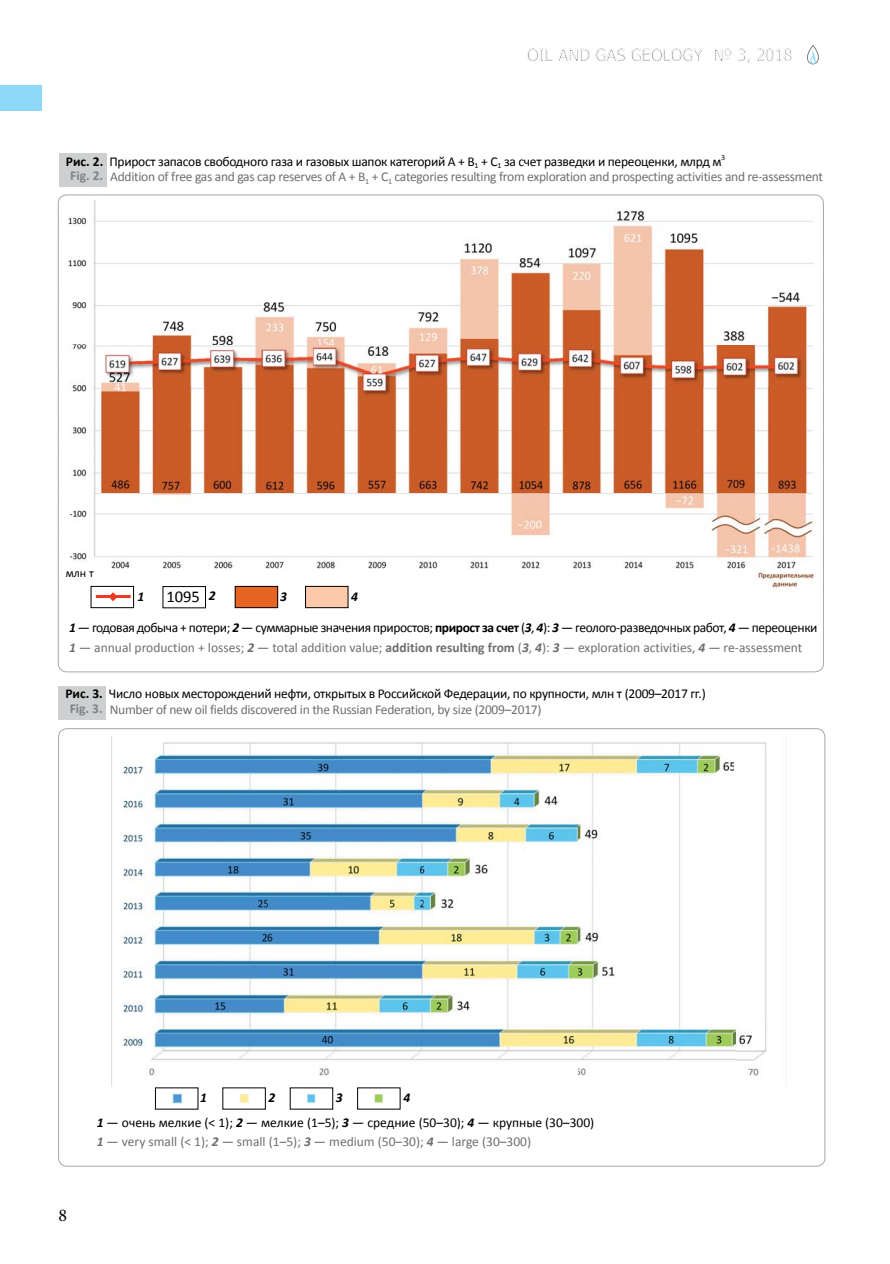
<style>
.page{position:relative;width:890px;height:1264px;background:#fff}
.page>*{position:absolute;margin:0;border:0;box-sizing:border-box;transform-origin:0 0}
.t1{font:18px "Minion Pro";color:#000}
.t2{font:16.5px "Tahoma";color:#808285}
.t3{font:16.5px "Calibri";color:#000}
.t4{font:13.5px/14.1px "Calibri";letter-spacing:-.02em;color:#000}
.t5{font:13.5px "Calibri";letter-spacing:-.02em;color:#6d6e71}
.t6{font:13.5px/24.6px "Calibri";color:#000}
.t7{font:13.5px "Calibri";color:#6d6e71}
.t8{font:italic 700 13.5px "Calibri";color:#000}
.t9{font:12px "Calibri";color:#000}
.s1{font-weight:700}
.s2{font-weight:700;color:#808285}
.s3{font-weight:700;font-style:italic;font-size:13.5px}
.s4{font-weight:700;font-style:italic}
.s5{font-weight:700;font-style:italic;color:#6d6e71}
.s6{color:#6d6e71}
.s7{font-weight:700;color:#6d6e71}
</style>
<div class="page">
<svg style="left:807px;top:45px;width:12px;height:20px"></svg>
<div style="left:0;top:85px;width:41px;height:25px;background:#8ed8f8"></div>
<div style="left:58px;top:686px;width:48px;height:33px;background:#cdcfd0"></div>
<img style="left:122px;top:742px;width:645px;height:334px">
<img style="left:172px;top:1093px;width:10px;height:11px">
<img style="left:240px;top:1094px;width:9px;height:9px">
<img style="left:307px;top:1094px;width:9px;height:9px">
<img style="left:374px;top:1094px;width:9px;height:9px">
<img style="left:58px;top:198px;width:766px;height:394px">
<div style="left:59px;top:153px;width:47px;height:34px;background:#cdcfd0"></div>
<div style="left:211px;top:582px;width:92px;height:29px;background:#fff"></div>
<div style="left:235px;top:586px;width:43px;height:21px;background:#e76524"></div>
<div style="left:235px;top:586px;width:43px;height:21px;border:1px solid #000"></div>
<div style="left:305px;top:586px;width:43px;height:21px;background:#fcc9ab"></div>
<div style="left:305px;top:586px;width:43px;height:21px;border:1px solid #000"></div>
<div style="left:91px;top:586px;width:43px;height:21px;border:1px solid #000"></div>
<div style="left:163px;top:586px;width:43px;height:22px;border:1px solid #000"></div>
<hr style="left:96px;top:595px;width:35px;height:3px;background:#ee3824">
<svg style="left:110px;top:592px;width:7px;height:9px"></svg>
<p class="t2" style="left:527px;top:44px;width:267px">OIL AND GAS GEOLOGY № 3, 2018</p>
<p class="t4" style="left:70px;top:154px;width:656px;text-indent:-4px"><span class="s1">Рис. 2.</span> Прирост запасов свободного газа и газовых шапок категорий А + В<sub>1</sub> + С<sub>1</sub> за счет разведки и переоценки, млрд м<sup>3<br></sup><span class="s2">Fig. 2.</span></p>
<p class="t5" style="left:110px;top:168px;width:714px">Addition of free gas and gas cap reserves of A + B<sub>1</sub> + C<sub>1</sub> categories resulting from exploration and prospecting activities and re-assessment</p>
<p class="t9" style="left:66px;top:565px;width:30px">млн т</p>
<p class="t3" style="left:167px;top:586px;width:51px">1095 <span class="s3">2</span></p>
<p class="t8" style="left:137px;top:587px;width:8px">1</p>
<p class="t8" style="left:280px;top:587px;width:8px">3</p>
<p class="t8" style="left:351px;top:587px;width:8px">4</p>
<p class="t4" style="left:69px;top:618px;width:750px;line-height:19.2px"><span class="s4">1</span> — годовая добыча + потери; <span class="s4">2</span> — суммарные значения приростов; <span class="s1">прирост за счет</span> (<span class="s4">3</span>, <span class="s4">4</span>): <span class="s4">3</span> ― геолого‑разведочных работ, <span class="s4">4</span> — переоценки<br><span class="s5">1</span> <span class="s6">— annual production + losses;</span> <span class="s5">2</span> <span class="s6">— total addition value;</span> <span class="s7">addition resulting from</span> <span class="s6">(</span><span class="s5">3</span><span class="s6">,</span> <span class="s5">4</span><span class="s6">):</span> <span class="s5">3</span> <span class="s6">― exploration activities,</span> <span class="s5">4</span> <span class="s6">— re‑assessment</span></p>
<p class="t4" style="left:70px;top:686px;width:637px;text-indent:-4px"><span class="s1">Рис. 3.</span> Число новых месторождений нефти, открытых в Российской Федерации, по крупности, млн т (2009–2017 гг.)<br><span class="s2">Fig. 3.</span></p>
<p class="t5" style="left:110px;top:700px;width:433px">Number of new oil fields discovered in the Russian Federation, by size (2009–2017)</p>
<h1 class="t1" style="left:58px;top:1203px;width:10px">8</h1>
<p class="t8" style="left:200px;top:1088px;width:8px">1</p>
<p class="t8" style="left:269px;top:1088px;width:8px">2</p>
<p class="t8" style="left:336px;top:1088px;width:8px">3</p>
<p class="t6" style="left:97px;top:1085px;width:499px;text-indent:307px"><span class="s4">4<br>1</span> ― очень мелкие (&lt; 1); <span class="s4">2</span> ― мелкие (1–5); <span class="s4">3</span> ― средние (50–30); <span class="s4">4</span> ― крупные (30–300)</p>
<p class="t7" style="left:97px;top:1132px;width:436px"><span class="s4">1</span> ― very small (&lt; 1); <span class="s4">2</span> ― small (1–5); <span class="s4">3</span> ― medium (50–30); <span class="s4">4</span> ― large (30–300)</p>
</div>
